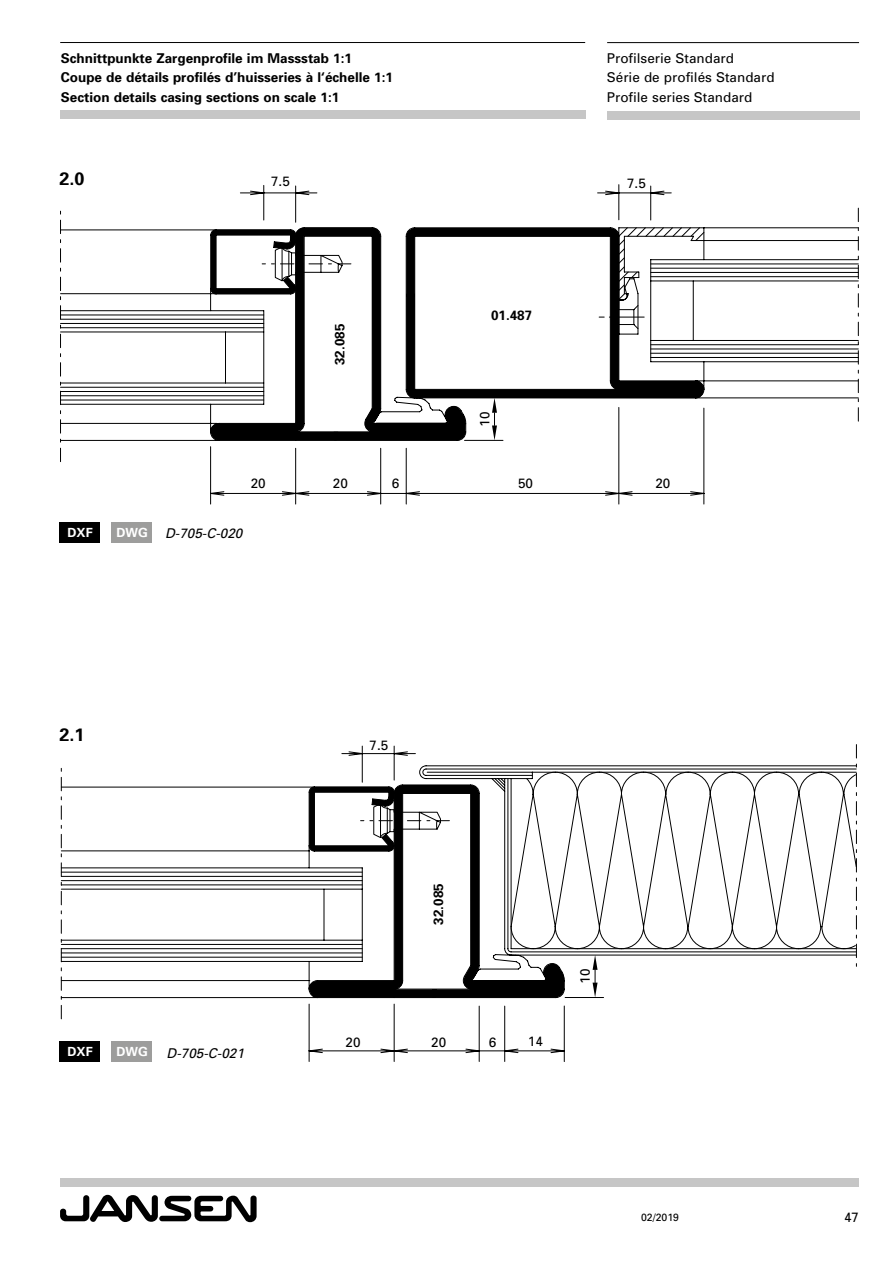
<style>
.page{position:relative;width:893px;height:1263px;background:#fff}
.page>*{position:absolute;margin:0;border:0;box-sizing:border-box;transform-origin:0 0}
.t1{font:700 18px "Univers";color:#000}
.t2{font:700 13.5px/19.5px "Univers";color:#000}
.t3{font:13.5px/19.5px "Univers";color:#000}
.t4{font:italic 13.5px "Univers";color:#000}
.t5{font:700 12.6px "Univers";color:#fff}
.t6{font:10.5px "Univers";color:#000}
</style>
<div class="page">
<div style="left:60px;top:1178px;width:799px;height:8px;background:#c6c6c6"></div>
<div style="left:60px;top:111px;width:525px;height:8px;background:#c6c6c6"></div>
<hr style="left:60px;top:42px;width:525px;height:1px;background:#000">
<div style="left:607px;top:111px;width:252px;height:8px;background:#c6c6c6"></div>
<hr style="left:607px;top:42px;width:252px;height:1px;background:#000">
<svg style="left:60px;top:1195px;width:197px;height:27px"></svg>
<svg style="left:61px;top:184px;width:798px;height:320px"></svg>
<svg style="left:858px;top:206px;width:1px;height:215px"></svg>
<svg style="left:60px;top:210px;width:1px;height:252px"></svg>
<svg style="left:595px;top:317px;width:49px;height:1px"></svg>
<svg style="left:210px;top:229px;width:141px;height:66px"></svg>
<hr style="left:464px;top:440px;width:39px;height:1px;background:#000">
<svg style="left:492px;top:398px;width:5px;height:42px"></svg>
<svg style="left:61px;top:745px;width:796px;height:317px"></svg>
<svg style="left:856px;top:744px;width:1px;height:222px"></svg>
<svg style="left:61px;top:766px;width:1px;height:253px"></svg>
<svg style="left:308px;top:786px;width:141px;height:66px"></svg>
<hr style="left:565px;top:997px;width:39px;height:1px;background:#000">
<svg style="left:593px;top:955px;width:5px;height:42px"></svg>
<div style="left:60px;top:522px;width:40px;height:20px;background:#000"></div>
<div style="left:111px;top:522px;width:41px;height:20px;background:#9d9d9c"></div>
<div style="left:60px;top:1041px;width:40px;height:20px;background:#000"></div>
<div style="left:111px;top:1041px;width:41px;height:20px;background:#9d9d9c"></div>
<p class="t2" style="left:61px;top:48px;width:334px">Schnittpunkte Zargenprofile im Massstab 1:1<br>Coupe de détails profilés d’huisseries à l‘échelle 1:1<br>Section details casing sections on scale 1:1</p>
<h1 class="t1" style="left:60px;top:167px;width:27px">2.0</h1>
<p class="t3" style="left:271px;top:171px;width:20px">7.5</p>
<p class="t2" style="left:329px;top:365px;width:43px;rotate:-90deg">32.085</p>
<p class="t2" style="left:491px;top:305px;width:43px">01.487</p>
<p class="t3" style="left:475px;top:426px;width:17px;rotate:-90deg">10</p>
<p class="t3" style="left:607px;top:48px;width:169px">Profilserie Standard<br>Série de profilés Standard<br>Profile series Standard</p>
<p class="t3" style="left:627px;top:173px;width:20px">7.5</p>
<p class="t5" style="left:67px;top:524px;width:27px">DXF</p>
<p class="t5" style="left:116px;top:524px;width:33px">DWG</p>
<p class="t3" style="left:251px;top:473px;width:17px">20</p>
<p class="t3" style="left:333px;top:473px;width:17px">20</p>
<p class="t3" style="left:392px;top:473px;width:9px">6</p>
<p class="t3" style="left:518px;top:473px;width:17px">50</p>
<p class="t3" style="left:655px;top:473px;width:17px">20</p>
<p class="t4" style="left:165px;top:525px;width:79px">D-705-C-020</p>
<h1 class="t1" style="left:60px;top:723px;width:27px">2.1</h1>
<p class="t5" style="left:67px;top:1043px;width:27px">DXF</p>
<p class="t5" style="left:116px;top:1043px;width:33px">DWG</p>
<p class="t4" style="left:167px;top:1045px;width:79px">D-705-C-021</p>
<p class="t3" style="left:370px;top:735px;width:20px">7.5</p>
<p class="t2" style="left:428px;top:925px;width:43px;rotate:-90deg">32.085</p>
<p class="t3" style="left:346px;top:1032px;width:17px">20</p>
<p class="t3" style="left:431px;top:1032px;width:17px">20</p>
<p class="t3" style="left:489px;top:1032px;width:9px">6</p>
<p class="t3" style="left:528px;top:1031px;width:17px">14</p>
<p class="t3" style="left:575px;top:984px;width:17px;rotate:-90deg">10</p>
<p class="t6" style="left:641px;top:1210px;width:39px">02/2019</p>
<p class="t3" style="left:844px;top:1208px;width:17px">47</p>
</div>
